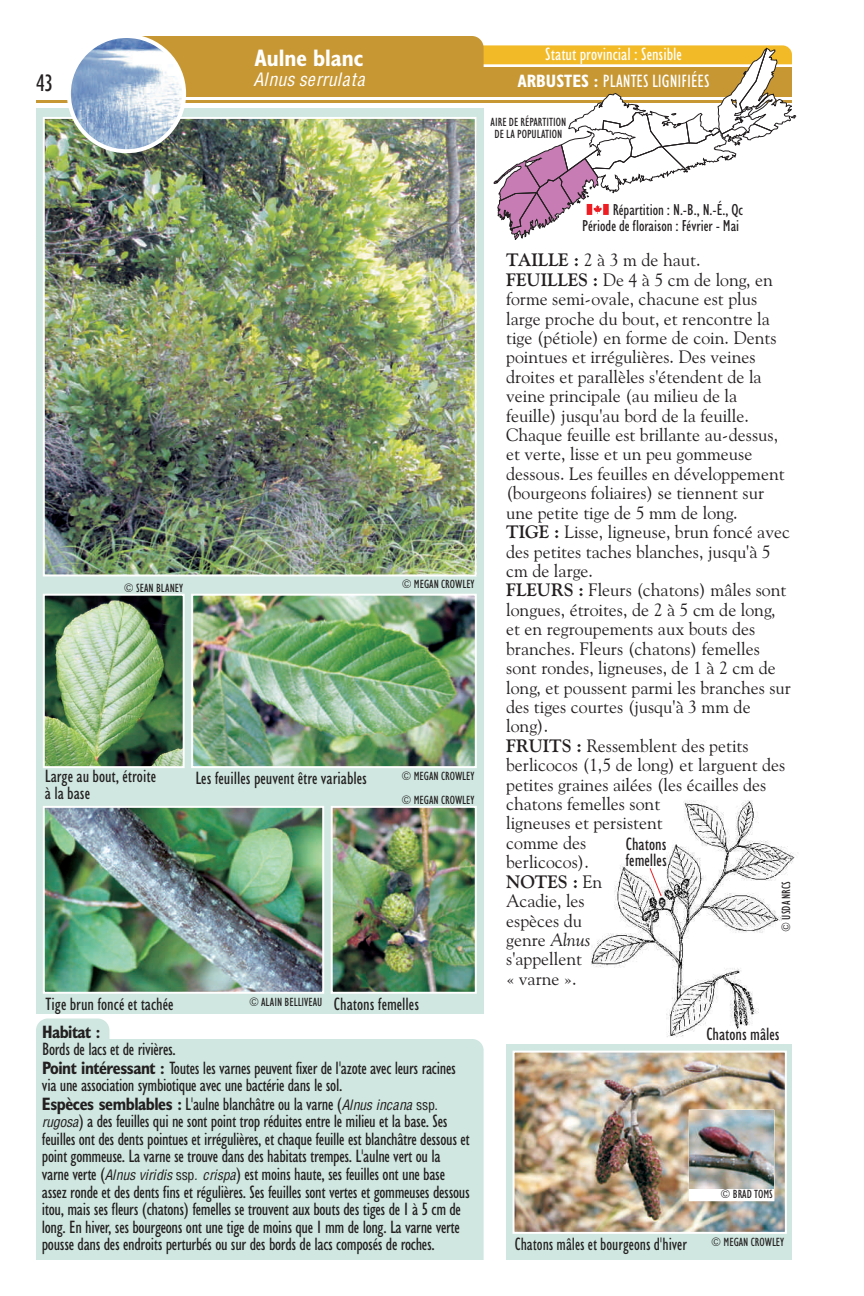
<style>
.page{position:relative;width:864px;height:1296px;background:#fff}
.page>*{position:absolute;margin:0;border:0;box-sizing:border-box;transform-origin:0 0}
.t1{font:700 condensed 24px "Humanist 521 BT";color:#fff}
.t2{font:condensed 24px "Humanist 521 BT";color:#231f20}
.t3{font:18px/19.4px "Goudy Old Style BT";color:#231f20}
.t4{font:condensed 18px/17.8px "Humanist 521 BT";letter-spacing:-.02em;color:#231f20}
.t5{font:condensed 18px/16.6px "Humanist 521 BT";color:#231f20}
.t6{font:condensed 18px "Humanist 521 BT";color:#fff}
.t7{font:condensed 18px "Humanist 521 BT";color:#231f20;scale:.95 1}
.t8{font:italic 18px "Switzerland Condensed";color:#fff}
.t9{font:700 condensed 18px "Humanist 521 BT";letter-spacing:-.025em;color:#231f20}
.t10{font:condensed 16px "Humanist 521 BT";color:#231f20}
.t11{font:condensed 12px/12.4px "Humanist 521 BT";color:#231f20;text-align:center}
.s1{font-weight:700}
.s2{font-size:18px}
.s3{font-family:"Switzerland Condensed";font-style:italic;font-stretch:normal;font-size:14px}
.s4{font-family:"Switzerland Condensed";font-stretch:normal;font-size:14px}
.s5{font-style:italic}
</style>
<div class="page">
<div style="left:36px;top:108px;width:448px;height:906px;background:#cfe7e0"></div>
<img style="left:586px;top:800px;width:212px;height:245px">
<img style="left:46px;top:120px;width:428px;height:453px">
<svg style="left:36px;top:1019px;width:448px;height:241px;background:#d2e8e2"></svg>
<hr style="left:36px;top:100px;width:756px;height:3px;background:#c79734">
<img style="left:125px;top:36px;width:671px;height:205px">
<img style="left:69px;top:36px;width:115px;height:115px;border-radius:50%">
<div style="left:67px;top:34px;width:119px;height:119px;border:4px solid #fff;border-radius:50%"></div>
<div style="left:506px;top:1045px;width:286px;height:215px;background:#cfe7e0"></div>
<img style="left:194px;top:597px;width:280px;height:168px">
<img style="left:46px;top:809px;width:275px;height:182px">
<img style="left:334px;top:809px;width:140px;height:182px">
<img style="left:46px;top:597px;width:136px;height:168px">
<div style="left:43px;top:806px;width:281px;height:188px;border:2px solid #fff"></div>
<div style="left:43px;top:594px;width:142px;height:174px;border:2px solid #fff"></div>
<div style="left:191px;top:594px;width:286px;height:174px;border:2px solid #fff"></div>
<div style="left:331px;top:806px;width:146px;height:188px;border:2px solid #fff"></div>
<svg style="left:649px;top:868px;width:13px;height:28px"></svg>
<img style="left:516px;top:1054px;width:268px;height:177px">
<div style="left:513px;top:1051px;width:274px;height:183px;border:2px solid #fff"></div>
<svg style="left:688px;top:1109px;width:87px;height:93px;background:#e7e6e1"></svg>
<img style="left:690px;top:1111px;width:83px;height:77px">
<h1 class="t2" style="left:36px;top:73px;width:19px">43</h1>
<h1 class="t1" style="left:255px;top:48px;width:110px">Aulne blanc</h1>
<p class="t6" style="left:545px;top:46px;width:138px">Statut provincial : Sensible</p>
<p class="t8" style="left:253px;top:68px;width:114px">Alnus serrulata</p>
<p class="t6" style="left:518px;top:74px;width:193px"><span class="s1">ARBUSTES :</span> PLANTES LIGNIFIÉES</p>
<p class="t11" style="left:491px;top:117px;width:77px">AIRE DE RÉPARTITION<br>DE LA POPULATION</p>
<p class="t10" style="left:613px;top:203px;width:132px">Répartition : N.-B., N.-É., Qc</p>
<p class="t10" style="left:582px;top:219px;width:159px">Période de floraison : Février - Mai</p>
<p class="t11" style="left:124px;top:583px;width:61px">© SEAN BLANEY</p>
<p class="t11" style="left:402px;top:578px;width:74px">© MEGAN CROWLEY</p>
<p class="t5" style="left:45px;top:769px;width:113px">Large au bout, étroite à la base</p>
<p class="t5" style="left:195px;top:771px;width:173px">Les feuilles peuvent être variables</p>
<p class="t11" style="left:402px;top:771px;width:74px">© MEGAN CROWLEY</p>
<p class="t11" style="left:402px;top:795px;width:74px">© MEGAN CROWLEY</p>
<p class="t5" style="left:46px;top:997px;width:129px">Tige brun foncé et tachée</p>
<p class="t11" style="left:249px;top:997px;width:172px">© ALAIN BELLIVEAU <span class="s2">Chatons femelles</span></p>
<p class="t9" style="left:42px;top:1024px;width:60px">Habitat :</p>
<p class="t4" style="left:42px;top:1042px;width:430px">Bords de lacs et de rivières.<br><span class="s1">Point intéressant :</span> Toutes les varnes peuvent fixer de l'azote avec leurs racines via une association symbiotique avec une bactérie dans le sol.<br><span class="s1">Espèces semblables :</span> L'aulne blanchâtre ou la varne (<span class="s3">Alnus incana</span> <span class="s4">ssp. </span><span class="s3">rugosa</span>) a des feuilles qui ne sont point trop réduites entre le milieu et la base. Ses feuilles ont des dents pointues et irrégulières, et chaque feuille est blanchâtre dessous et point gommeuse. La varne se trouve dans des habitats trempes. L'aulne vert ou la varne verte (<span class="s3">Alnus viridis</span> <span class="s4">ssp</span><span class="s3">. crispa</span>) est moins haute, ses feuilles ont une base assez ronde et des dents fins et régulières. Ses feuilles sont vertes et gommeuses dessous itou, mais ses fleurs (chatons) femelles se trouvent aux bouts des tiges de 1 à 5 cm de long. En hiver, ses bourgeons ont une tige de moins que 1 mm de long. La varne verte pousse dans des endroits perturbés ou sur des bords de lacs composés de roches.</p>
<p class="t3" style="left:506px;top:252px;width:286px"><span class="s1">TAILLE :</span> 2 à 3 m de haut.<br><span class="s1">FEUILLES :</span> De 4 à 5 cm de long, en forme semi-ovale, chacune est plus large proche du bout, et rencontre la tige (pétiole) en forme de coin. Dents pointues et irrégulières. Des veines droites et parallèles s'étendent de la veine principale (au milieu de la feuille) jusqu'au bord de la feuille.<br>Chaque feuille est brillante au-dessus, et verte, lisse et un peu gommeuse dessous. Les feuilles en développement (bourgeons foliaires) se tiennent sur une petite tige de 5 mm de long.<br><span class="s1">TIGE :</span> Lisse, ligneuse, brun foncé avec des petites taches blanches, jusqu'à 5 cm de large.<br><span class="s1">FLEURS :</span> Fleurs (chatons) mâles sont longues, étroites, de 2 à 5 cm de long, et en regroupements aux bouts des branches. Fleurs (chatons) femelles sont rondes, ligneuses, de 1 à 2 cm de long, et poussent parmi les branches sur des tiges courtes (jusqu'à 3 mm de long).<br><span class="s1">FRUITS :</span> Ressemblent des petits berlicocos (1,5 de long) et larguent des petites graines ailées (les écailles des chatons femelles sont<br>ligneuses et persistent<br>comme des<br>berlicocos).<br><span class="s1">NOTES :</span> En<br>Acadie, les<br>espèces du<br>genre <span class="s5">Alnus<br></span>s'appellent<br>« varne ».</p>
<p class="t5" style="left:626px;top:837px;width:43px">Chatons femelles</p>
<p class="t11" style="left:781px;top:932px;width:52px;rotate:-90deg">© USDA NRCS</p>
<p class="t5" style="left:706px;top:1027px;width:75px">Chatons mâles</p>
<p class="t7" style="left:515px;top:1236px;width:183px">Chatons mâles et bourgeons d'hiver</p>
<p class="t11" style="left:721px;top:1189px;width:54px">© BRAD TOMS</p>
<p class="t11" style="left:711px;top:1237px;width:74px">© MEGAN CROWLEY</p>
</div>
